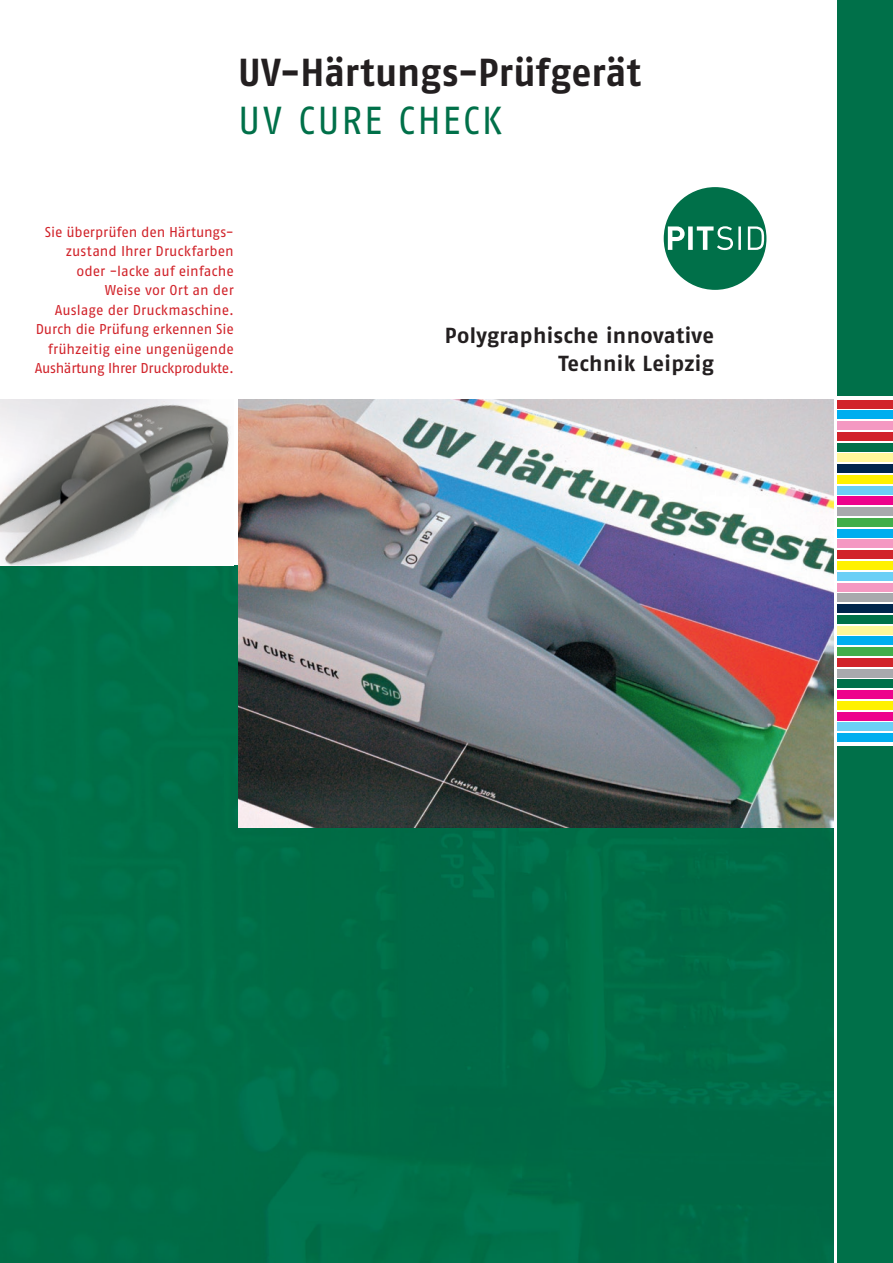
<style>
.page{position:relative;width:893px;height:1263px;background:#fff}
.page>*{position:absolute;margin:0;border:0;box-sizing:border-box;transform-origin:0 0}
.t1{font:700 39px "Fago Pro";letter-spacing:.005em;color:#231f20;scale:.96 1}
.t2{font:39px "Fago Pro";letter-spacing:.06em;color:#007049;scale:.96 1}
.t3{font:700 21.75px/28.7px "Fago Pro";letter-spacing:.015em;color:#231f20;text-align:right}
.t4{font:14.25px/19.5px "Fago Pro";letter-spacing:-.005em;color:#d1232a;text-align:right}
</style>
<div class="page">
<div style="left:0;top:566px;width:833px;height:697px;background:#006d46"></div>
<div style="left:838px;top:746px;width:55px;height:517px;background:#007049"></div>
<div style="left:838px;top:0;width:55px;height:395px;background:#007049"></div>
<div style="left:664px;top:187px;width:102px;height:103px;background:#007049;border-radius:50%"></div>
<svg style="left:668px;top:226px;width:96px;height:24px"></svg>
<div style="left:838px;top:733px;width:55px;height:9px;background:#00aeef"></div>
<div style="left:838px;top:723px;width:55px;height:8px;background:#6bcff6"></div>
<div style="left:838px;top:712px;width:55px;height:8px;background:#ed028c"></div>
<div style="left:838px;top:701px;width:55px;height:9px;background:#fff101"></div>
<div style="left:838px;top:690px;width:55px;height:9px;background:#ed028c"></div>
<div style="left:838px;top:680px;width:55px;height:8px;background:#007049"></div>
<div style="left:838px;top:669px;width:55px;height:8px;background:#a8a9ad"></div>
<div style="left:838px;top:658px;width:55px;height:9px;background:#d1232a"></div>
<div style="left:838px;top:647px;width:55px;height:9px;background:#40ae49"></div>
<div style="left:838px;top:636px;width:55px;height:9px;background:#00aeef"></div>
<div style="left:838px;top:626px;width:55px;height:8px;background:#fff79a"></div>
<div style="left:838px;top:615px;width:55px;height:9px;background:#007049"></div>
<div style="left:838px;top:604px;width:55px;height:9px;background:#00254c"></div>
<div style="left:838px;top:593px;width:55px;height:9px;background:#a8a9ad"></div>
<div style="left:838px;top:583px;width:55px;height:8px;background:#f499c2"></div>
<div style="left:838px;top:572px;width:55px;height:9px;background:#6bcff6"></div>
<div style="left:838px;top:561px;width:55px;height:9px;background:#fff101"></div>
<div style="left:838px;top:550px;width:55px;height:9px;background:#d1232a"></div>
<div style="left:838px;top:540px;width:55px;height:8px;background:#f499c2"></div>
<div style="left:838px;top:529px;width:55px;height:8px;background:#00aeef"></div>
<div style="left:838px;top:518px;width:55px;height:9px;background:#40ae49"></div>
<div style="left:838px;top:507px;width:55px;height:9px;background:#a8a9ad"></div>
<div style="left:838px;top:497px;width:55px;height:8px;background:#ed028c"></div>
<div style="left:838px;top:486px;width:55px;height:8px;background:#6bcff6"></div>
<div style="left:838px;top:475px;width:55px;height:9px;background:#fff101"></div>
<div style="left:838px;top:464px;width:55px;height:9px;background:#00254c"></div>
<div style="left:838px;top:454px;width:55px;height:8px;background:#fff79a"></div>
<div style="left:838px;top:443px;width:55px;height:8px;background:#007049"></div>
<div style="left:838px;top:432px;width:55px;height:9px;background:#d1232a"></div>
<div style="left:838px;top:421px;width:55px;height:9px;background:#f499c2"></div>
<div style="left:838px;top:410px;width:55px;height:9px;background:#00aeef"></div>
<div style="left:838px;top:400px;width:55px;height:8px;background:#d1232a"></div>
<img style="left:238px;top:400px;width:595px;height:427px">
<img style="left:0;top:400px;width:231px;height:166px">
<h1 class="t1" style="left:238px;top:49px;width:421px">UV-Härtungs-Prüfgerät</h1>
<h1 class="t2" style="left:238px;top:97px;width:277px">UV CURE CHECK</h1>
<p class="t4" style="left:35px;top:222px;width:201px">Sie überprüfen den Härtungs&shy;zustand Ihrer Druckfarben oder -lacke auf einfache<br>Weise vor Ort an der<br>Auslage der Druckmaschine.<br>Durch die Prüfung erkennen Sie frühzeitig eine ungenügende<br>Aushärtung Ihrer Druckprodukte.</p>
<h2 class="t3" style="left:445px;top:321px;width:271px">Polygraphische innovative<br>Technik Leipzig</h2>
</div>
